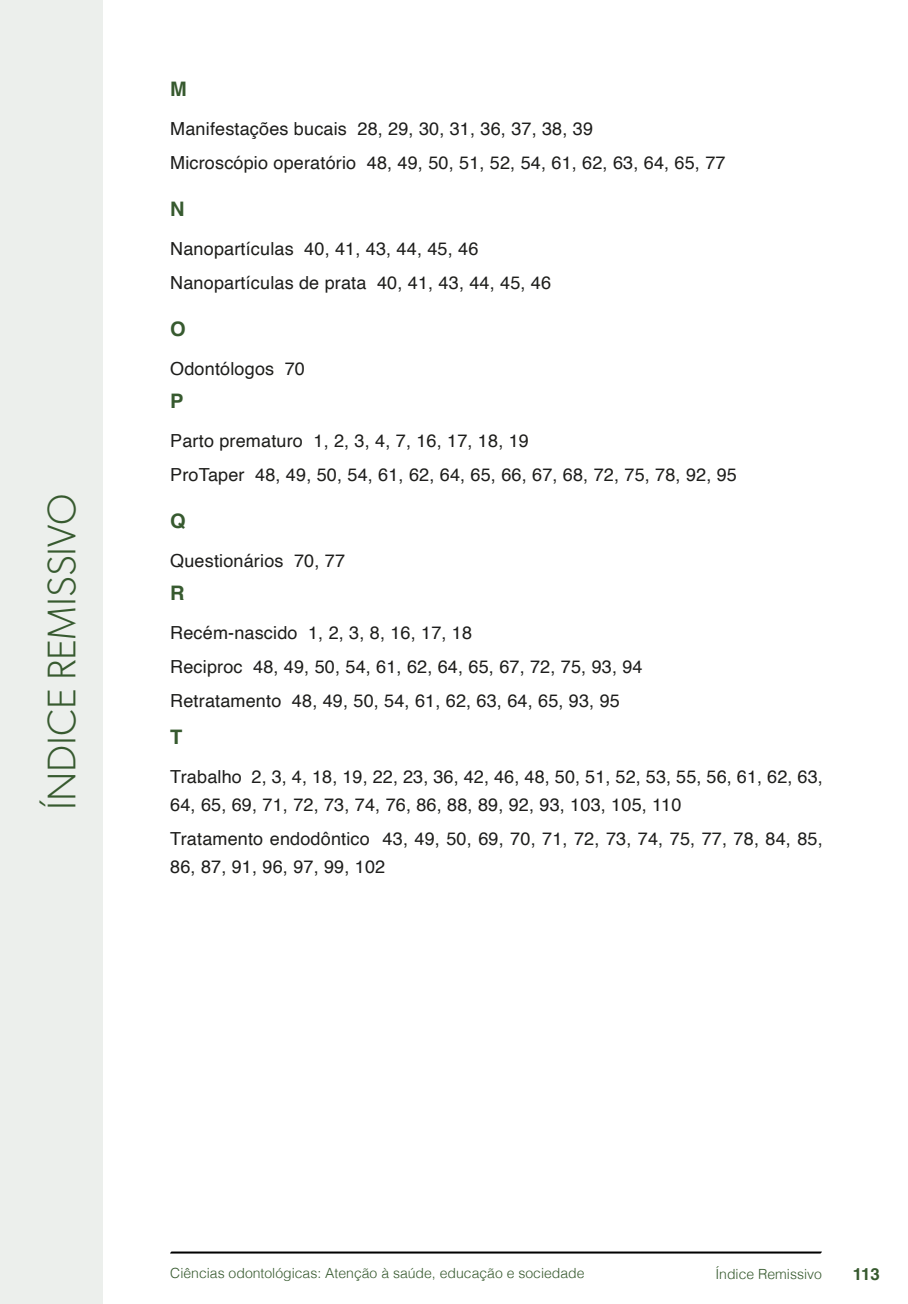
<style>
.page{position:relative;width:908px;height:1304px;background:#fff}
.page>*{position:absolute;margin:0;border:0;box-sizing:border-box;transform-origin:0 0}
.t1{font:300 40px "Gibson";color:#375a2f}
.t2{font:700 20px "Helvetica";color:#375a2f}
.t3{font:18px/33.6px "Helvetica";letter-spacing:.01em;color:#1d1d1b}
.t4{font:700 16.8px "Helvetica";color:#375a2f}
.t5{font:300 14px "Helvetica";color:#375a2f}
</style>
<div class="page">
<svg style="left:170px;top:1251px;width:651px;height:3px;background:#515151"></svg>
<div style="left:0;top:0;width:103px;height:1304px;background:#ecefec"></div>
<h1 class="t1" style="left:37px;top:810px;width:317px;rotate:-90deg">ÍNDICE REMISSIVO</h1>
<p class="t2" style="left:170px;top:77px;width:18px">M</p>
<p class="t3" style="left:170px;top:113px;width:556px">Manifestações bucais 28, 29, 30, 31, 36, 37, 38, 39<br>Microscópio operatório 48, 49, 50, 51, 52, 54, 61, 62, 63, 64, 65, 77</p>
<p class="t2" style="left:170px;top:197px;width:16px">N</p>
<p class="t3" style="left:170px;top:233px;width:382px">Nanopartículas 40, 41, 43, 44, 45, 46<br>Nanopartículas de prata 40, 41, 43, 44, 45, 46</p>
<p class="t2" style="left:170px;top:317px;width:17px">O</p>
<p class="t3" style="left:170px;top:353px;width:136px">Odontólogos 70</p>
<p class="t2" style="left:170px;top:389px;width:15px">P</p>
<p class="t3" style="left:170px;top:425px;width:568px">Parto prematuro 1, 2, 3, 4, 7, 16, 17, 18, 19<br>ProTaper 48, 49, 50, 54, 61, 62, 64, 65, 66, 67, 68, 72, 75, 78, 92, 95</p>
<p class="t2" style="left:170px;top:509px;width:17px">Q</p>
<p class="t3" style="left:170px;top:545px;width:176px">Questionários 70, 77</p>
<p class="t2" style="left:170px;top:581px;width:16px">R</p>
<p class="t3" style="left:170px;top:617px;width:473px">Recém-nascido 1, 2, 3, 8, 16, 17, 18<br>Reciproc 48, 49, 50, 54, 61, 62, 64, 65, 67, 72, 75, 93, 94<br>Retratamento 48, 49, 50, 54, 61, 62, 63, 64, 65, 93, 95</p>
<p class="t2" style="left:170px;top:725px;width:14px">T</p>
<p class="t3" style="left:170px;top:764px;width:654px;line-height:28px">Trabalho 2, 3, 4, 18, 19, 22, 23, 36, 42, 46, 48, 50, 51, 52, 53, 55, 56, 61, 62, 63,<br>64, 65, 69, 71, 72, 73, 74, 76, 86, 88, 89, 92, 93, 103, 105, 110</p>
<p class="t3" style="left:170px;top:825px;width:653px;line-height:28px">Tratamento endodôntico 43, 49, 50, 69, 70, 71, 72, 73, 74, 75, 77, 78, 84, 85,<br>86, 87, 91, 96, 97, 99, 102</p>
<p class="t5" style="left:170px;top:1261px;width:415px">Ciências odontológicas: Atenção à saúde, educação e sociedade</p>
<p class="t5" style="left:715px;top:1262px;width:108px">Índice Remissivo</p>
<p class="t4" style="left:852px;top:1264px;width:29px">113</p>
</div>
